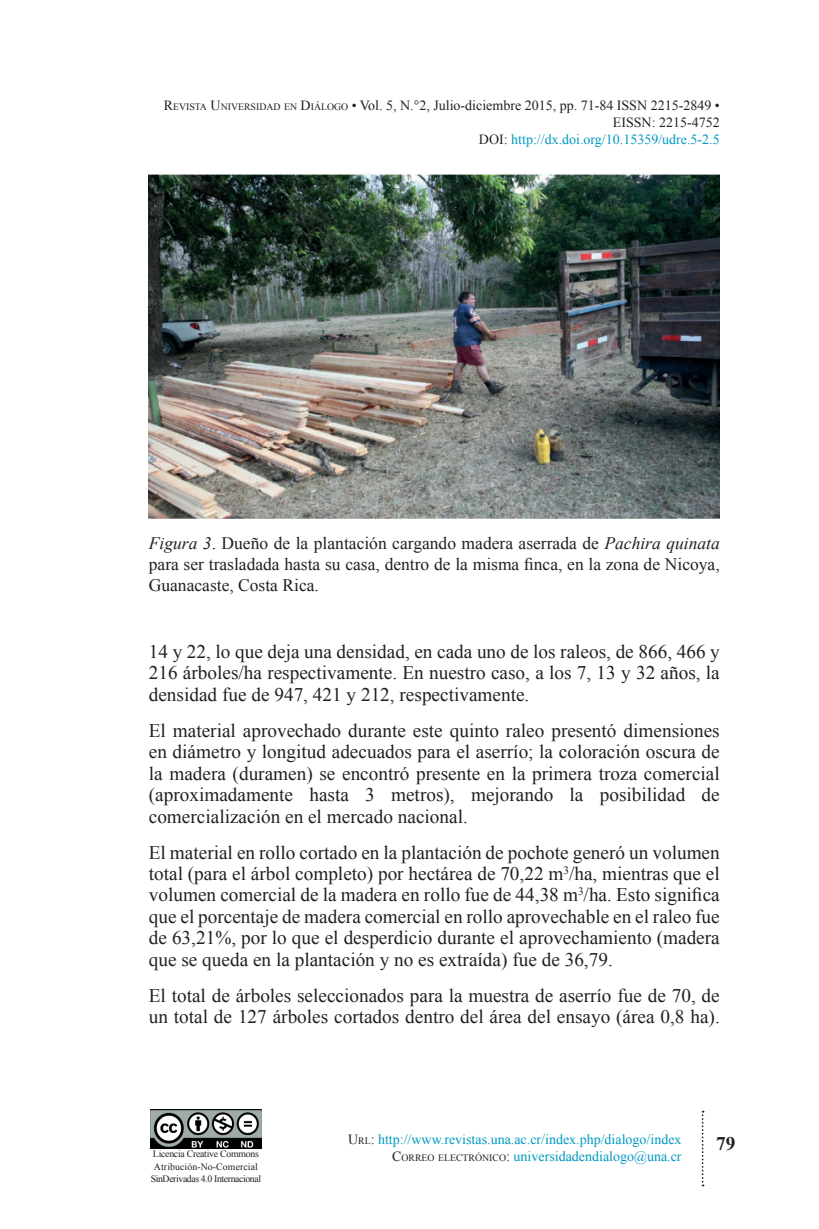
<style>
.page{position:relative;width:819px;height:1229px;background:#fff}
.page>*{position:absolute;margin:0;border:0;box-sizing:border-box;transform-origin:0 0}
.t1{font:19.25px/21.3px "Times New Roman";color:#231f20;text-align:justify}
.t2{font:700 19.25px "Times New Roman";color:#231f20}
.t3{font:17.5px/21px "Times New Roman";color:#231f20;text-align:justify}
.t4{font:14px/16.8px "Times New Roman";color:#231f20;text-align:right}
.t5{font:14px/16.8px "Times New Roman";color:#009ac0;text-align:right}
.t6{font:9.8px/12.2px "Times New Roman";letter-spacing:-.025em;color:#231f20;text-align:center}
.s1{font-style:inherit}
.s2{font-size:9.8px}
.s3{color:#009ac0}
.s4{font-style:italic}
.s5{color:#231f20}
.s6{font-size:9.8px;color:#231f20}
</style>
<div class="page">
<svg style="left:702px;top:1110px;width:2px;height:76px"></svg>
<img style="left:151px;top:1109px;width:110px;height:40px">
<img style="left:149px;top:174px;width:570px;height:344px">
<p class="t4" style="left:164px;top:97px;width:558px"><span class="s1">R</span><span class="s2">EVISTA</span> <span class="s1">U</span><span class="s2">NIVERSIDAD EN</span> <span class="s1">D</span><span class="s2">IÁLOGO</span> • Vol. 5, N.°2, Julio-diciembre 2015, pp. 71-84 ISSN 2215-2849 •<br>EISSN: 2215-4752<br>DOI: <span class="s3">http://dx.doi.org/10.15359/udre.5-2.5</span></p>
<p class="t3" style="left:149px;top:532px;width:573px"><span class="s4">Figura 3</span>. Dueño de la plantación cargando madera aserrada de <span class="s4">Pachira quinata </span>para ser trasladada hasta su casa, dentro de la misma finca, en la zona de Nicoya, Guanacaste, Costa Rica.</p>
<p class="t1" style="left:149px;top:640px;width:573px">14 y 22, lo que deja una densidad, en cada uno de los raleos, de 866, 466 y 216 árboles/ha respectivamente. En nuestro caso, a los 7, 13 y 32 años, la densidad fue de 947, 421 y 212, respectivamente.</p>
<p class="t1" style="left:149px;top:719px;width:572px">El material aprovechado durante este quinto raleo presentó dimensiones en diámetro y longitud adecuados para el aserrío; la coloración oscura de la madera (duramen) se encontró presente en la primera troza comercial (aproximadamente hasta 3 metros), mejorando la posibilidad de comercialización en el mercado nacional.</p>
<p class="t1" style="left:149px;top:841px;width:573px">El material en rollo cortado en la plantación de pochote generó un volumen total (para el árbol completo) por hectárea de 70,22 m<sup>3</sup>/ha, mientras que el volumen comercial de la madera en rollo fue de 44,38 m<sup>3</sup>/ha. Esto significa que el porcentaje de madera comercial en rollo aprovechable en el raleo fue de 63,21%, por lo que el desperdicio durante el aprovechamiento (madera que se queda en la plantación y no es extraída) fue de 36,79.</p>
<p class="t1" style="left:149px;top:984px;width:573px">El total de árboles seleccionados para la muestra de aserrío fue de 70, de un total de 127 árboles cortados dentro del área del ensayo (área 0,8 ha).</p>
<p class="t6" style="left:151px;top:1147px;width:112px">Licencia Creative Commons<br>Atribución-No-Comercial<br>SinDerivadas 4.0 Internacional</p>
<p class="t5" style="left:348px;top:1130px;width:335px"><span class="s5">U</span><span class="s6">RL</span><span class="s5">:</span> http://www.revistas.una.ac.cr/index.php/dialogo/index<br><span class="s5">C</span><span class="s6">ORREO ELECTRÓNICO</span><span class="s5">:</span> universidadendialogo@una.cr</p>
<p class="t2" style="left:716px;top:1130px;width:21px">79</p>
</div>
